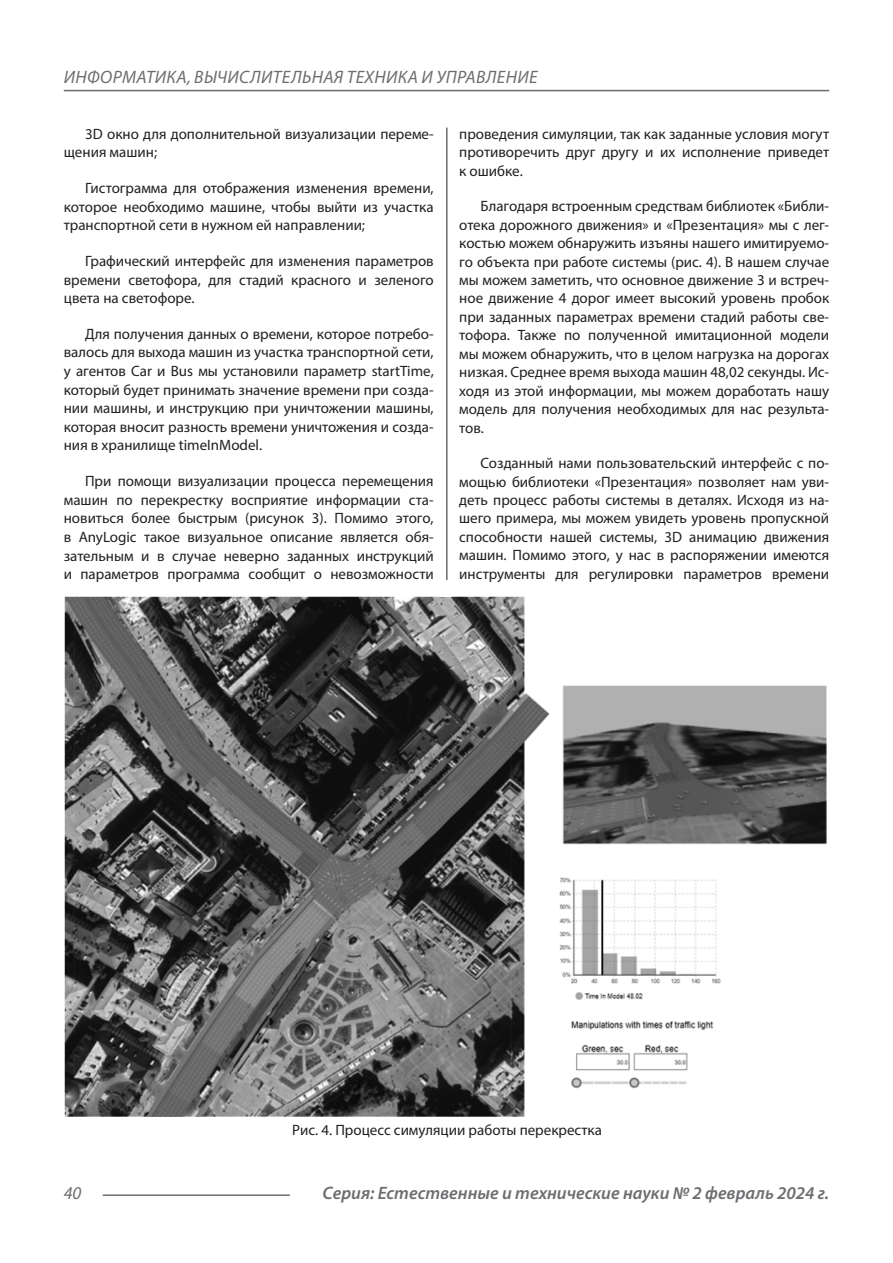
<style>
.page{position:relative;width:893px;height:1263px;background:#fff}
.page>*{position:absolute;margin:0;border:0;box-sizing:border-box;transform-origin:0 0}
.t1{font:italic 600 18px "Myriad Pro";color:#6c6d70}
.t2{font:italic 18px "Myriad Pro";letter-spacing:.02em;color:#6c6d70}
.Статья_текст{font:15px/18.5px "Myriad Pro";color:#231f20;text-align:justify}
</style>
<div class="page">
<hr style="left:446px;top:128px;width:1px;height:1007px;background:#231f20">
<hr style="left:103px;top:1194px;width:187px;height:2px;background:#6c6d70">
<hr style="left:64px;top:90px;width:765px;height:1px;background:#6c6d70">
<div style="left:65px;top:596px;width:765px;height:539px;background:#fff"></div>
<img style="left:65px;top:596px;width:762px;height:521px">
<div style="left:441px;top:580px;width:11px;height:16px;background:#fff"></div>
<p class="t2" style="left:64px;top:66px;width:475px">ИНФОРМАТИКА, ВЫЧИСЛИТЕЛЬНАЯ ТЕХНИКА И УПРАВЛЕНИЕ</p>
<p class="Статья_текст" style="left:64px;top:124px;width:371px;text-indent:21px">3D окно для дополнительной визуализации переме&shy;щения машин;</p>
<p class="Статья_текст" style="left:64px;top:178px;width:371px;text-indent:21px">Гистограмма для отображения изменения времени, которое необходимо машине, чтобы выйти из участка транспортной сети в нужном ей направлении;</p>
<p class="Статья_текст" style="left:64px;top:251px;width:371px;text-indent:21px">Графический интерфейс для изменения параметров времени светофора, для стадий красного и зеленого цвета на светофоре.</p>
<p class="Статья_текст" style="left:64px;top:324px;width:371px;text-indent:21px">Для получения данных о времени, которое потребо&shy;валось для выхода машин из участка транспортной сети, у агентов Car и Bus мы установили параметр startTime, который будет принимать значение времени при созда&shy;нии машины, и инструкцию при уничтожении машины, которая вносит разность времени уничтожения и созда&shy;ния в хранилище timeInModel.</p>
<p class="Статья_текст" style="left:64px;top:471px;width:371px;text-indent:21px">При помощи визуализации процесса перемещения машин по перекрестку восприятие информации ста&shy;новиться более быстрым (рисунок 3). Помимо этого, в AnyLogic такое визуальное описание является обя&shy;зательным и в случае неверно заданных инструкций и параметров программа сообщит о невозможности</p>
<p class="Статья_текст" style="left:459px;top:124px;width:371px">проведения симуляции, так как заданные условия могут противоречить друг другу и их исполнение приведет к ошибке.</p>
<p class="Статья_текст" style="left:459px;top:197px;width:371px;text-indent:21px">Благодаря встроенным средствам библиотек «Библи&shy;отека дорожного движения» и «Презентация» мы с лег&shy;костью можем обнаружить изъяны нашего имитируемо&shy;го объекта при работе системы (рис. 4). В нашем случае мы можем заметить, что основное движение 3 и встреч&shy;ное движение 4 дорог имеет высокий уровень пробок при заданных параметрах времени стадий работы све&shy;тофора. Также по полученной имитационной модели мы можем обнаружить, что в целом нагрузка на дорогах низкая. Среднее время выхода машин 48,02 секунды. Ис&shy;ходя из этой информации, мы можем доработать нашу модель для получения необходимых для нас результа&shy;тов.</p>
<p class="Статья_текст" style="left:459px;top:454px;width:371px;text-indent:21px">Созданный нами пользовательский интерфейс с по&shy;мощью библиотеки «Презентация» позволяет нам уви&shy;деть процесс работы системы в деталях. Исходя из на&shy;шего примера, мы можем увидеть уровень пропускной способности нашей системы, 3D анимацию движения машин. Помимо этого, у нас в распоряжении имеются инструменты для регулировки параметров времени</p>
<p class="Статья_текст" style="left:292px;top:1121px;width:311px">Рис. 4. Процесс симуляции работы перекрестка</p>
<p class="t2" style="left:64px;top:1182px;width:19px">40</p>
<p class="t1" style="left:323px;top:1182px;width:508px">Серия: Естественные и технические науки № 2 февраль 2024 г.</p>
</div>
